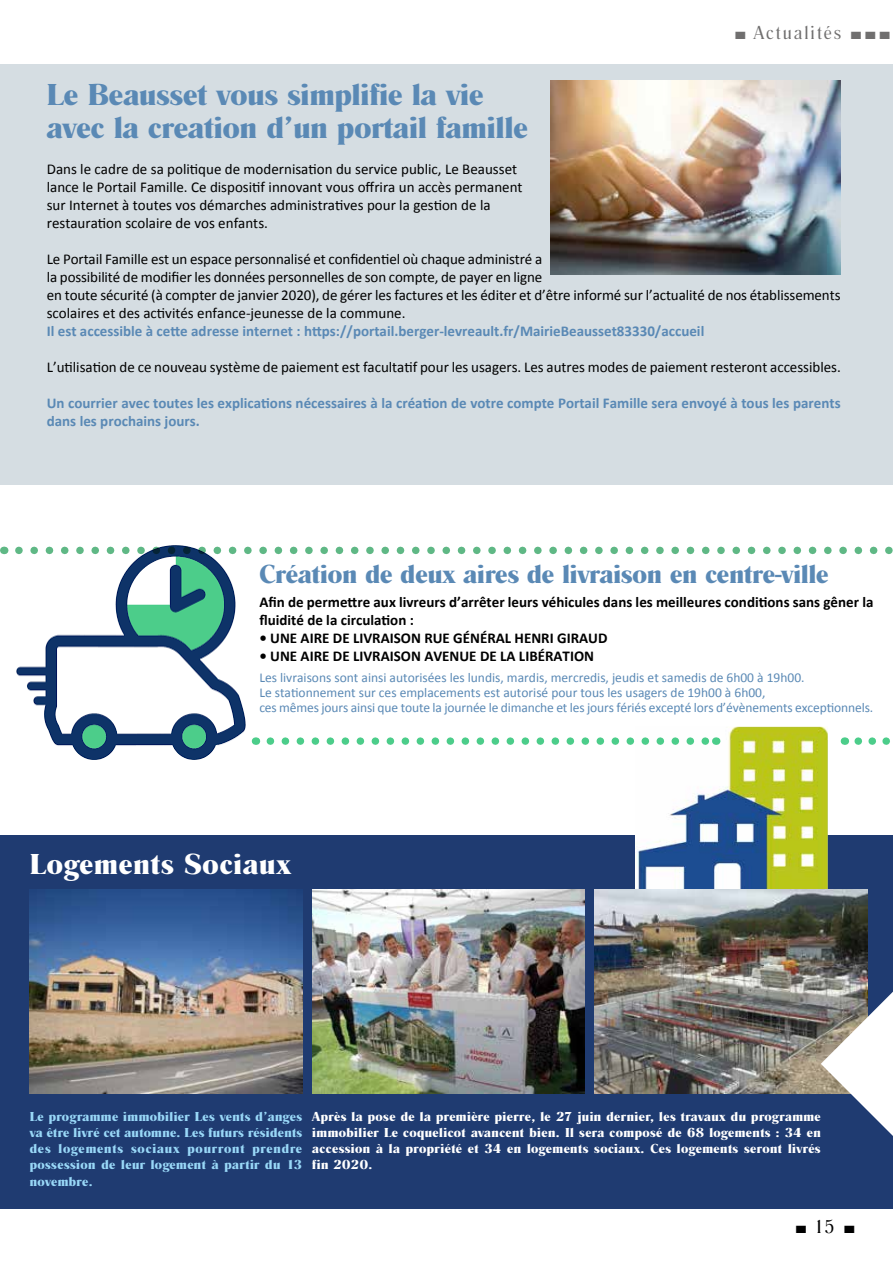
<style>
.page{position:relative;width:893px;height:1263px;background:#fff}
.page>*{position:absolute;margin:0;border:0;box-sizing:border-box;transform-origin:0 0}
.t1{font:700 31.5px/33px "Romana T";color:#5a89b5}
.t2{font:700 30px "Romana T";letter-spacing:.03em;color:#fff}
.t3{font:700 27px "Romana T";color:#5a89b5}
.t4{font:19.5px "Romana T";letter-spacing:.1em;color:#706f6f}
.t5{font:19.5px "Romana T";color:#000}
.t6{font:15px/18px "Calibri";color:#000}
.t7{font:700 15px/18px "Calibri";color:#5a89b5}
.t8{font:700 15px/18px "Calibri";color:#000}
.t9{font:13.5px/15px "Calibri";color:#5a89b5}
.t10{font:700 13.5px/16.2px "Romana T";letter-spacing:.03em;color:#fff;text-align:justify}
.t11{font:700 13.5px/16.2px "Romana T";letter-spacing:.03em;color:#98d7f7;text-align:justify}
</style>
<div class="page">
<div style="left:0;top:64px;width:893px;height:421px;background:#d5dde2"></div>
<div style="left:0;top:835px;width:893px;height:373px;background:#1f3b71"></div>
<img style="left:635px;top:726px;width:215px;height:163px">
<img style="left:30px;top:889px;width:272px;height:205px">
<img style="left:312px;top:889px;width:273px;height:205px">
<img style="left:595px;top:889px;width:272px;height:205px">
<svg style="left:821px;top:992px;width:72px;height:144px"></svg>
<img style="left:550px;top:81px;width:291px;height:193px">
<svg style="left:248px;top:547px;width:645px;height:7px"></svg>
<svg style="left:270px;top:737px;width:438px;height:8px"></svg>
<svg style="left:858px;top:737px;width:32px;height:8px"></svg>
<img style="left:15px;top:545px;width:233px;height:215px">
<h3 class="t4" style="left:735px;top:22px;width:156px">■ Actualités ■ ■ ■</h3>
<h1 class="t1" style="left:47px;top:78px;width:483px">Le Beausset vous simplifie la vie avec la creation d’un portail famille</h1>
<p class="t6" style="left:47px;top:159px;width:477px">Dans le cadre de sa politique de modernisation du service public, Le Beausset lance le Portail Famille. Ce dispositif innovant vous offrira un accès permanent sur Internet à toutes vos démarches administratives pour la gestion de la restauration scolaire de vos enfants.</p>
<p class="t6" style="left:47px;top:249px;width:795px">Le Portail Famille est un espace personnalisé et confidentiel où chaque administré a<br>la possibilité de modifier les données personnelles de son compte, de payer en ligne<br>en toute sécurité (à compter de janvier 2020), de gérer les factures et les éditer et d’être informé sur l’actualité de nos établissements scolaires et des activités enfance-jeunesse de la commune.</p>
<p class="t7" style="left:47px;top:321px;width:659px">Il est accessible à cette adresse internet : https://portail.berger-levreault.fr/MairieBeausset83330/accueil</p>
<p class="t6" style="left:47px;top:357px;width:795px">L’utilisation de ce nouveau système de paiement est facultatif pour les usagers. Les autres modes de paiement resteront accessibles.</p>
<p class="t7" style="left:47px;top:393px;width:795px">Un courrier avec toutes les explications nécessaires à la création de votre compte Portail Famille sera envoyé à tous les parents dans les prochains jours.</p>
<h3 class="t3" style="left:259px;top:559px;width:571px">Création de deux aires de livraison en centre-ville</h3>
<p class="t8" style="left:259px;top:592px;width:615px">Afin de permettre aux livreurs d’arrêter leurs véhicules dans les meilleures conditions sans gêner la fluidité de la circulation :</p>
<p class="t8" style="left:259px;top:628px;width:350px">• UNE AIRE DE LIVRAISON RUE GÉNÉRAL HENRI GIRAUD</p>
<p class="t8" style="left:259px;top:646px;width:336px">• UNE AIRE DE LIVRAISON AVENUE DE LA LIBÉRATION</p>
<p class="t9" style="left:259px;top:669px;width:615px">Les livraisons sont ainsi autorisées les lundis, mardis, mercredis, jeudis et samedis de 6h00 à 19h00.<br>Le stationnement sur ces emplacements est autorisé pour tous les usagers de 19h00 à 6h00,<br>ces mêmes jours ainsi que toute la journée le dimanche et les jours fériés excepté lors d’évènements exceptionnels.</p>
<h2 class="t2" style="left:30px;top:847px;width:263px">Logements Sociaux</h2>
<p class="t11" style="left:30px;top:1108px;width:274px">Le programme immobilier Les vents d’anges va être livré cet automne. Les futurs résidents des logements sociaux pourront prendre possession de leur logement à partir du 13 novembre.</p>
<p class="t10" style="left:312px;top:1108px;width:510px">Après la pose de la première pierre, le 27 juin dernier, les travaux du programme immobilier Le coquelicot avancent bien. Il sera composé de 68 logements : 34 en accession à la propriété et 34 en logements sociaux. Ces logements seront livrés fin 2020.</p>
<h3 class="t5" style="left:796px;top:1216px;width:60px">■ 15 ■</h3>
</div>
